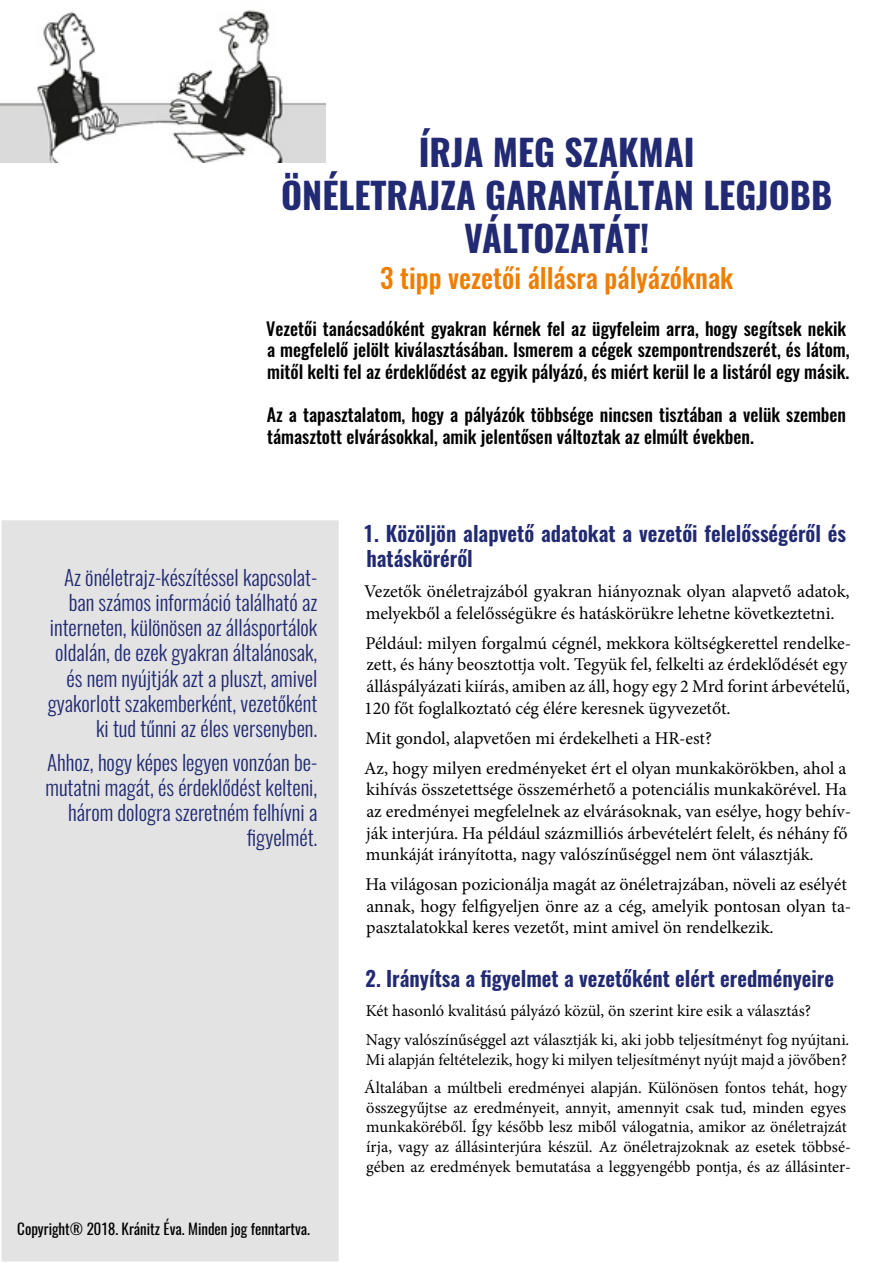
<style>
.page{position:relative;width:893px;height:1263px;background:#fff}
.page>*{position:absolute;margin:0;border:0;box-sizing:border-box;transform-origin:0 0}
.t1{font:700 36px/43.2px "Oswald";color:#212a72;text-align:center}
.t2{font:500 27px "Oswald";color:#ef7d00}
.t3{font:300 21px/25.2px "Oswald";color:#212a72;text-align:right}
.t4{font:600 21px/25.2px "Oswald";color:#212a72}
.t5{font:18px/21.6px "Minion Pro";color:#000}
.t6{font:500 18px/21.6px "Oswald";color:#000}
.t7{font:16.5px/19.8px "Minion Pro";color:#000}
.t8{font:15px "Oswald";color:#000}
</style>
<div class="page">
<div style="left:1px;top:519px;width:338px;height:743px;background:#e3e3e3"></div>
<div style="left:0;top:519px;width:340px;height:744px;border:2px solid #fff"></div>
<img style="left:0;top:10px;width:325px;height:153px">
<h1 class="t1" style="left:281px;top:132px;width:553px">ÍRJA MEG SZAKMAI<br>ÖNÉLETRAJZA GARANTÁLTAN LEGJOBB<br>VÁLTOZATÁT!</h1>
<h2 class="t2" style="left:380px;top:259px;width:354px">3 tipp vezetői állásra pályázóknak</h2>
<p class="t6" style="left:266px;top:318px;width:585px">Vezetői tanácsadóként gyakran kérnek fel az ügyfeleim arra, hogy segítsek nekik a megfelelő jelölt kiválasztásában. Ismerem a cégek szempontrendszerét, és látom, mitől kelti fel az érdeklődést az egyik pályázó, és miért kerül le a listáról egy másik.</p>
<p class="t6" style="left:267px;top:404px;width:581px">Az a tapasztalatom, hogy a pályázók többsége nincsen tisztában a velük szemben támasztott elvárásokkal, amik jelentősen változtak az elmúlt években.</p>
<p class="t3" style="left:48px;top:565px;width:271px">Az önéletrajz-készítéssel kapcsolat&shy;ban számos információ található az interneten, különösen az állásportálok oldalán, de ezek gyakran általánosak, és nem nyújtják azt a pluszt, amivel gyakorlott szakemberként, vezetőként ki tud tűnni az éles versenyben.</p>
<p class="t3" style="left:45px;top:750px;width:273px">Ahhoz, hogy képes legyen vonzóan be&shy;mutatni magát, és érdeklődést kelteni, három dologra szeretném felhívni a figyelmét.</p>
<p class="t8" style="left:17px;top:1219px;width:294px">Copyright® 2018. Kránitz Éva. Minden jog fenntartva.</p>
<p class="t4" style="left:363px;top:521px;width:484px">1. Közöljön alapvető adatokat a vezetői felelősségéről és hatásköréről</p>
<p class="t5" style="left:364px;top:580px;width:487px">Vezetők önéletrajzából gyakran hiányoznak olyan alapvető adatok, melyekből a felelősségükre és hatáskörükre lehetne következtetni.</p>
<p class="t5" style="left:364px;top:632px;width:488px">Például: milyen forgalmú cégnél, mekkora költségkerettel rendelke&shy;zett, és hány beosztottja volt. Tegyük fel, felkelti az érdeklődését egy álláspályázati kiírás, amiben az áll, hogy egy 2 Mrd forint árbevételű, 120 főt foglalkoztató cég élére keresnek ügyvezetőt.</p>
<p class="t5" style="left:364px;top:723px;width:484px;line-height:30.2px">Mit gondol, alapvetően mi érdekelheti a HR-est?<br>Az, hogy milyen eredményeket ért el olyan munkakörökben, ahol a</p>
<p class="t5" style="left:366px;top:779px;width:487px">kihívás összetettsége összemérhető a potenciális munkakörével. Ha az eredményei megfelelnek az elvárásoknak, van esélye, hogy behív&shy;ják interjúra. Ha például százmilliós árbevételért felelt, és néhány fő munkáját irányította, nagy valószínűséggel nem önt választják.</p>
<p class="t5" style="left:366px;top:874px;width:487px">Ha világosan pozicionálja magát az önéletrajzában, növeli az esélyét annak, hogy felfigyeljen önre az a cég, amelyik pontosan olyan ta&shy;pasztalatokkal keres vezetőt, mint amivel ön rendelkezik.</p>
<p class="t4" style="left:365px;top:966px;width:470px">2. Irányítsa a figyelmet a vezetőként elért eredményeire</p>
<p class="t7" style="left:366px;top:997px;width:485px;line-height:28.3px">Két hasonló kvalitású pályázó közül, ön szerint kire esik a választás?<br>Nagy valószínűséggel azt választják ki, aki jobb teljesítményt fog nyújtani.</p>
<p class="t7" style="left:364px;top:1045px;width:484px;line-height:28.3px">Mi alapján feltételezik, hogy ki milyen teljesítményt nyújt majd a jövőben?<br>Általában a múltbeli eredményei alapján. Különösen fontos tehát, hogy</p>
<p class="t7" style="left:366px;top:1097px;width:486px">összegyűjtse az eredményeit, annyit, amennyit csak tud, minden egyes munkaköréből. Így később lesz miből válogatnia, amikor az önéletrajzát írja, vagy az állásinterjúra készül. Az önéletrajzoknak az esetek többsé&shy;gében az eredmények bemutatása a leggyengébb pontja, és az állásinter-</p>
</div>
